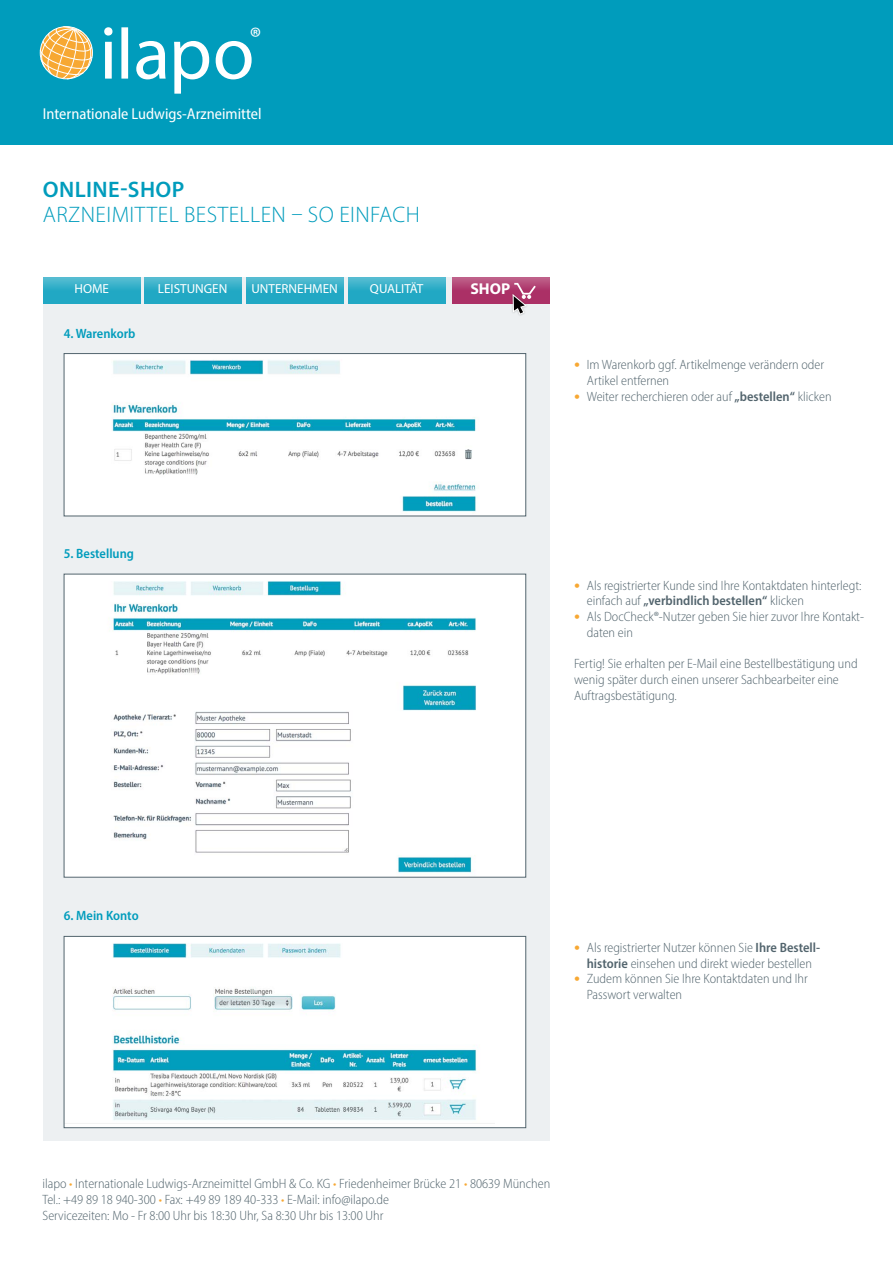
<style>
.page{position:relative;width:893px;height:1263px;background:#fff}
.page>*{position:absolute;margin:0;border:0;box-sizing:border-box;transform-origin:0 0}
.t1{font:semi-condensed 28.5px "Myriad Pro";color:#fff}
.t2{font:300 22.5px "Myriad Pro";letter-spacing:.02em;color:#009cbc}
.t3{font:600 22.5px "Myriad Pro";letter-spacing:.02em;color:#009cbc}
.t4{font:semi-condensed 15.75px "Myriad Pro";color:#fff}
.t5{font:700 15.75px "Myriad Pro";color:#fff}
.t6{font:300 semi-condensed 13.5px/15.8px "Myriad Pro";color:#52646d}
.t7{font:600 semi-condensed 13.5px "Myriad Pro";color:#009cbc}
.t8{font:13.05px "Myriad Pro";color:#fff}
.s1{font-family:"AT Officina Sans";font-weight:400;font-stretch:normal;font-size:12px;color:#f7a833}
.s2{font-weight:600}
.s3{color:#f7a833}
</style>
<div class="page">
<div style="left:43px;top:277px;width:507px;height:864px;background:#edf0f2"></div>
<div style="left:64px;top:936px;width:462px;height:192px;background:#fff"></div>
<img style="left:66px;top:943px;width:429px;height:181px">
<div style="left:64px;top:936px;width:462px;height:192px;border:1px solid #52646d"></div>
<div style="left:64px;top:354px;width:462px;height:162px;background:#fff"></div>
<img style="left:112px;top:359px;width:365px;height:153px">
<div style="left:64px;top:353px;width:462px;height:163px;border:1px solid #52646d"></div>
<div style="left:0;top:0;width:893px;height:145px;background:#009cbc"></div>
<svg style="left:39px;top:26px;width:213px;height:68px"></svg>
<div style="left:43px;top:277px;width:98px;height:26px;background:linear-gradient(to bottom,#4cb9cf,#16a4c1)"></div>
<div style="left:144px;top:277px;width:98px;height:26px;background:#21a8c4"></div>
<svg style="left:144px;top:277px;width:98px;height:11px"></svg>
<div style="left:246px;top:277px;width:98px;height:26px;background:#21a8c4"></div>
<svg style="left:246px;top:277px;width:98px;height:11px"></svg>
<div style="left:348px;top:277px;width:98px;height:26px;background:#21a8c4"></div>
<svg style="left:348px;top:277px;width:98px;height:11px"></svg>
<div style="left:452px;top:277px;width:98px;height:26px;background:#ab3066"></div>
<svg style="left:452px;top:277px;width:98px;height:11px"></svg>
<div style="left:511px;top:292px;width:18px;height:25px;background:#000;opacity:.24"></div>
<svg style="left:512px;top:282px;width:26px;height:133px"></svg>
<div style="left:64px;top:574px;width:462px;height:303px;background:#fff"></div>
<img style="left:113px;top:581px;width:363px;height:292px">
<h1 class="t1" style="left:250px;top:20px;width:13px">®</h1>
<p class="t4" style="left:43px;top:104px;width:220px">Internationale Ludwigs-Arzneimittel</p>
<h2 class="t3" style="left:43px;top:175px;width:143px">ONLINE-SHOP</h2>
<h2 class="t2" style="left:43px;top:201px;width:379px">ARZNEIMITTEL BESTELLEN – SO EINFACH</h2>
<p class="t8" style="left:74px;top:281px;width:36px">HOME</p>
<p class="t8" style="left:158px;top:281px;width:71px">LEISTUNGEN</p>
<p class="t8" style="left:251px;top:281px;width:88px">UNTERNEHMEN</p>
<p class="t8" style="left:370px;top:281px;width:55px">QUALITÄT</p>
<p class="t5" style="left:470px;top:278px;width:41px">SHOP</p>
<p class="t7" style="left:64px;top:324px;width:73px">4. Warenkorb</p>
<p class="t7" style="left:64px;top:545px;width:72px">5. Bestellung</p>
<p class="t6" style="left:587px;top:357px;width:239px;text-indent:-13px"><span class="s1">•</span> Im Warenkorb ggf. Artikelmenge verändern oder<br>Artikel entfernen</p>
<p class="t6" style="left:574px;top:388px;width:259px"><span class="s1">•</span> Weiter recherchieren oder auf <span class="s2">„bestellen“</span> klicken</p>
<p class="t6" style="left:587px;top:577px;width:276px;text-indent:-13px"><span class="s1">•</span> Als registrierter Kunde sind Ihre Kontaktdaten hinterlegt: einfach auf <span class="s2">„verbindlich bestellen“</span> klicken</p>
<p class="t6" style="left:587px;top:609px;width:278px;text-indent:-13px"><span class="s1">•</span> Als DocCheck®-Nutzer geben Sie hier zuvor Ihre Kontakt&shy;daten ein</p>
<p class="t6" style="left:574px;top:656px;width:285px">Fertig! Sie erhalten per E-Mail eine Bestellbestätigung und wenig später durch einen unserer Sachbearbeiter eine<br>Auftragsbestätigung.</p>
<p class="t7" style="left:64px;top:907px;width:76px">6. Mein Konto</p>
<p class="t6" style="left:574px;top:939px;width:248px;text-align:center"><span class="s1">•</span> Als registrierter Nutzer können Sie <span class="s2">Ihre Bestell&shy;historie</span> einsehen und direkt wieder bestellen</p>
<p class="t6" style="left:587px;top:971px;width:222px;text-indent:-13px"><span class="s1">•</span> Zudem können Sie Ihre Kontaktdaten und Ihr<br>Passwort verwalten</p>
<p class="t6" style="left:43px;top:1176px;width:509px">ilapo <span class="s3">•</span> Internationale Ludwigs-Arzneimittel GmbH &amp; Co. KG <span class="s3">•</span> Friedenheimer Brücke 21 <span class="s3">•</span> 80639 München<br>Tel.: +49 89 18 940-300 <span class="s3">•</span> Fax: +49 89 189 40-333 <span class="s3">•</span> E-Mail: info@ilapo.de<br>Servicezeiten: Mo - Fr 8:00 Uhr bis 18:30 Uhr, Sa 8:30 Uhr bis 13:00 Uhr</p>
</div>
